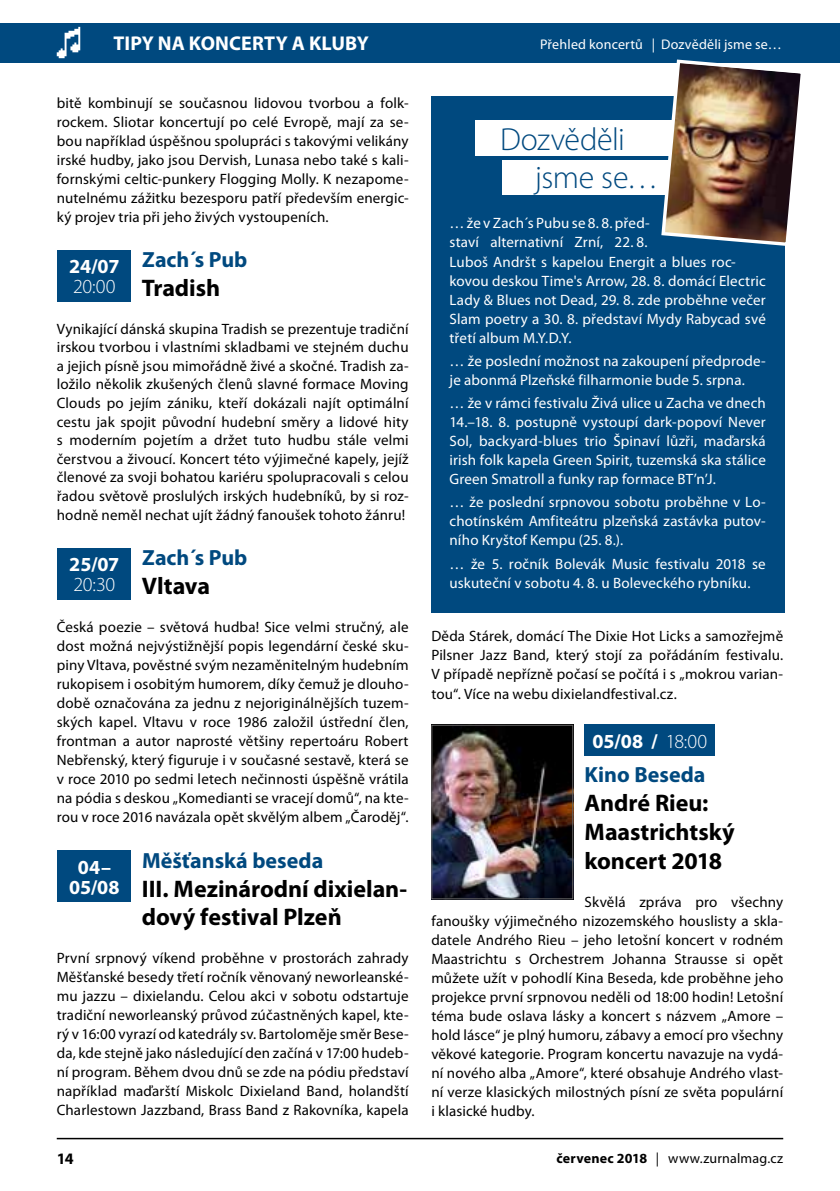
<style>
.page{position:relative;width:840px;height:1191px;background:#fff}
.page>*{position:absolute;margin:0;border:0;box-sizing:border-box;transform-origin:0 0}
.t1{font:300 32px/38.4px "Myriad Pro";letter-spacing:-.015em;color:#00497f}
.t2{font:700 24px/28.8px "Myriad Pro";letter-spacing:-.005em;color:#000}
.t3{font:700 22px "Myriad Pro";color:#00497f}
.t4{font:700 20px/20px "Myriad Pro";color:#fff;text-align:center}
.t5{font:300 20px "Myriad Pro";letter-spacing:-.015em;color:#fff}
.t6{font:700 16px "Myriad Pro";color:#000}
.t7{font:15px/19px "Myriad Pro";letter-spacing:.01em;color:#000;text-align:justify}
.t8{font:15px/19px "Myriad Pro";letter-spacing:.01em;color:#fff}
.t9{font:14px "Myriad Pro";letter-spacing:.015em;color:#fff}
.t10{font:14px "Myriad Pro";letter-spacing:.01em;color:#000}
.s1{font-weight:300}
.s2{font-weight:700}
</style>
<div class="page">
<div style="left:0;top:23px;width:839px;height:39px;background:#00497f"></div>
<svg style="left:57px;top:27px;width:23px;height:31px"></svg>
<hr style="left:57px;top:1137px;width:725px;height:2px;background:#000">
<div style="left:57px;top:250px;width:73px;height:51px;background:#00497f"></div>
<div style="left:57px;top:548px;width:73px;height:51px;background:#00497f"></div>
<div style="left:57px;top:850px;width:73px;height:51px;background:#00497f"></div>
<div style="left:431px;top:96px;width:352px;height:516px;background:#00497f"></div>
<div style="left:475px;top:120px;width:216px;height:35px;background:#fff"></div>
<div style="left:502px;top:160px;width:191px;height:34px;background:#fff"></div>
<img style="left:659px;top:59px;width:146px;height:189px">
<div style="left:584px;top:724px;width:130px;height:32px;background:#00497f"></div>
<img style="left:433px;top:727px;width:138px;height:170px">
<div style="left:431px;top:725px;width:142px;height:174px;border:1px solid #646363"></div>
<h3 class="t4" style="left:113px;top:33px;width:257px">TIPY NA KONCERTY A KLUBY</h3>
<p class="t7" style="left:57px;top:93px;width:353px">bitě kombinují se současnou lidovou tvorbou a folk&shy;rockem. Sliotar koncertují po celé Evropě, mají za se&shy;bou například úspěšnou spolupráci s takovými velikány irské hudby, jako jsou Dervish, Lunasa nebo také s kali&shy;fornskými celtic-punkery Flogging Molly. K nezapome&shy;nutelnému zážitku bezesporu patří především energic&shy;ký projev tria při jeho živých vystoupeních.</p>
<h3 class="t3" style="left:142px;top:245px;width:107px">Zach´s Pub</h3>
<h2 class="t2" style="left:142px;top:273px;width:80px">Tradish</h2>
<p class="t7" style="left:57px;top:319px;width:353px">Vynikající dánská skupina Tradish se prezentuje tradiční irskou tvorbou i vlastními skladbami ve stejném duchu a jejich písně jsou mimořádně živé a skočné. Tradish za&shy;ložilo několik zkušených členů slavné formace Moving Clouds po jejím zániku, kteří dokázali najít optimální cestu jak spojit původní hudební směry a lidové hity s moderním pojetím a držet tuto hudbu stále velmi čerstvou a živoucí. Koncert této výjimečné kapely, jejíž členové za svoji bohatou kariéru spolupracovali s celou řadou světově proslulých irských hudebníků, by si roz&shy;hodně neměl nechat ujít žádný fanoušek tohoto žánru!</p>
<h3 class="t3" style="left:142px;top:543px;width:107px">Zach´s Pub</h3>
<h2 class="t2" style="left:142px;top:571px;width:70px">Vltava</h2>
<p class="t7" style="left:57px;top:617px;width:353px">Česká poezie – světová hudba! Sice velmi stručný, ale dost možná nejvýstižnější popis legendární české sku&shy;piny Vltava, pověstné svým nezaměnitelným hudebním rukopisem i osobitým humorem, díky čemuž je dlouho&shy;době označována za jednu z nejoriginálnějších tuzem&shy;ských kapel. Vltavu v roce 1986 založil ústřední člen, frontman a autor naprosté většiny repertoáru Robert Nebřenský, který figuruje i v současné sestavě, která se v roce 2010 po sedmi letech nečinnosti úspěšně vrátila na pódia s deskou „Komedianti se vracejí domů“, na kte&shy;rou v roce 2016 navázala opět skvělým albem „Čaroděj“.</p>
<h3 class="t3" style="left:142px;top:846px;width:183px">Měšťanská beseda</h3>
<h2 class="t2" style="left:142px;top:873px;width:267px">III. Mezinárodní dixielan&shy;dový festival Plzeň</h2>
<p class="t7" style="left:57px;top:948px;width:353px">První srpnový víkend proběhne v prostorách zahrady Měšťanské besedy třetí ročník věnovaný neworleanské&shy;mu jazzu – dixielandu. Celou akci v sobotu odstartuje tradiční neworleanský průvod zúčastněných kapel, kte&shy;rý v 16:00 vyrazí od katedrály sv. Bartoloměje směr Bese&shy;da, kde stejně jako následující den začíná v 17:00 hudeb&shy;ní program. Během dvou dnů se zde na pódiu představí například maďarští Miskolc Dixieland Band, holandští Charlestown Jazzband, Brass Band z Rakovníka, kapela</p>
<h3 class="t4" style="left:69px;top:256px;width:52px">24/07</h3>
<h3 class="t5" style="left:73px;top:274px;width:44px">20:00</h3>
<h3 class="t4" style="left:69px;top:554px;width:52px">25/07</h3>
<h3 class="t5" style="left:73px;top:573px;width:43px">20:30</h3>
<h3 class="t4" style="left:69px;top:856px;width:52px">04–<br>05/08</h3>
<p class="t9" style="left:540px;top:35px;width:243px">Přehled koncertů | Dozvěděli jsme se…</p>
<h1 class="t1" style="left:535px;top:120px;width:125px;text-indent:-35px">Dozvěděli jsme se…</h1>
<p class="t8" style="left:449px;top:214px;width:318px">… že v Zach´s Pubu se 8. 8. před-<br>staví alternativní Zrní, 22. 8.<br>Luboš Andršt s kapelou Energit a blues roc&shy;kovou deskou Time's Arrow, 28. 8. domácí Electric Lady &amp; Blues not Dead, 29. 8. zde proběhne večer Slam poetry a 30. 8. představí Mydy Rabycad své třetí album M.Y.D.Y.</p>
<p class="t8" style="left:449px;top:351px;width:318px">… že poslední možnost na zakoupení předprode&shy;je abonmá Plzeňské filharmonie bude 5. srpna.</p>
<p class="t8" style="left:449px;top:393px;width:317px;text-align:justify">… že v rámci festivalu Živá ulice u Zacha ve dnech 14.–18. 8. postupně vystoupí dark-popoví Never Sol, backyard-blues trio Špinaví lůzři, maďarská irish folk kapela Green Spirit, tuzemská ska stálice Green Smatroll a funky rap formace BT’n’J.</p>
<p class="t8" style="left:449px;top:492px;width:318px;text-align:justify">… že poslední srpnovou sobotu proběhne v Lo&shy;chotínském Amfiteátru plzeňská zastávka putov&shy;ního Kryštof Kempu (25. 8.).</p>
<p class="t8" style="left:449px;top:554px;width:317px">… že 5. ročník Bolevák Music festivalu 2018 se uskuteční v sobotu 4. 8. u Boleveckého rybníku.</p>
<p class="t7" style="left:431px;top:626px;width:353px">Děda Stárek, domácí The Dixie Hot Licks a samozřejmě Pilsner Jazz Band, který stojí za pořádáním festivalu.<br>V případě nepřízně počasí se počítá i s „mokrou varian&shy;tou“. Více na webu dixielandfestival.cz.</p>
<h3 class="t4" style="left:592px;top:730px;width:116px">05/08 / <span class="s1">18:00</span></h3>
<h3 class="t3" style="left:584px;top:760px;width:122px">Kino Beseda</h3>
<h2 class="t2" style="left:584px;top:788px;width:152px">André Rieu:<br>Maastrichtský koncert 2018</h2>
<p class="t7" style="left:431px;top:892px;width:353px;text-indent:153px">Skvělá zpráva pro všechny fanoušky výjimečného nizozemského houslisty a skla&shy;datele Andrého Rieu – jeho letošní koncert v rodném Maastrichtu s Orchestrem Johanna Strausse si opět můžete užít v pohodlí Kina Beseda, kde proběhne jeho projekce první srpnovou neděli od 18:00 hodin! Letošní téma bude oslava lásky a koncert s názvem „Amore – hold lásce“ je plný humoru, zábavy a emocí pro všechny věkové kategorie. Program koncertu navazuje na vydá&shy;ní nového alba „Amore“, které obsahuje Andrého vlast&shy;ní verze klasických milostných písní ze světa populární i klasické hudby.</p>
<p class="t6" style="left:57px;top:1148px;width:19px">14</p>
<p class="t10" style="left:556px;top:1149px;width:228px"><span class="s2">červenec 2018</span> | www.zurnalmag.cz</p>
</div>
